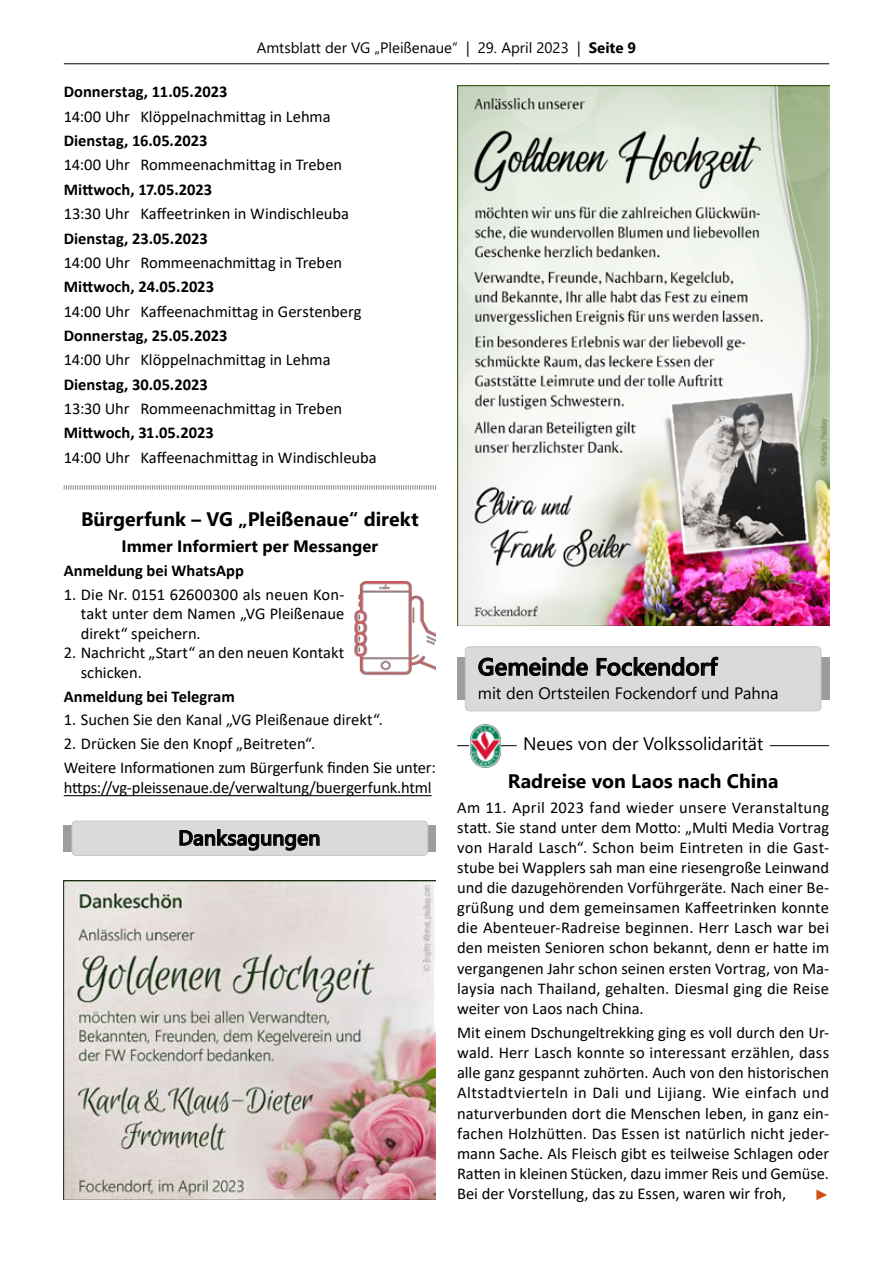
<style>
.page{position:relative;width:893px;height:1263px;background:#fff}
.page>*{position:absolute;margin:0;border:0;box-sizing:border-box;transform-origin:0 0}
.t1{font:600 24px "Segoe UI";color:#000}
.t2{font:600 21px "Segoe UI";letter-spacing:-.005em;color:#000}
.t3{font:700 19.5px "Segoe UI";color:#000}
.t4{font:18px "Segoe UI";letter-spacing:-.005em;color:#000}
.t5{font:16.5px/20.1px "Calibri";letter-spacing:-.005em;color:#000;text-align:justify}
.t6{font:700 16.5px "Calibri";color:#000}
.t7{font:16.5px "Segoe UI";color:#000}
.t8{font:700 16.5px "Segoe UI";letter-spacing:.005em;color:#000}
.t9{font:15px "Segoe UI";color:#000}
.t10{font:15px "Arial";color:#d25111}
.s1{font-weight:700}
</style>
<div class="page">
<hr style="left:64px;top:63px;width:765px;height:1px;background:#000">
<hr style="left:64px;top:795px;width:368px;height:1px;background:#000">
<img style="left:354px;top:581px;width:82px;height:95px">
<div style="left:64px;top:825px;width:372px;height:26px;background:#9c9d9f"></div>
<div style="left:72px;top:821px;width:356px;height:34px;background:#d9dadb;border-radius:4px"></div>
<svg style="left:180px;top:829px;width:139px;height:21px"></svg>
<div style="left:72px;top:821px;width:356px;height:35px;border:1px solid #c5c6c8;border-radius:4px"></div>
<img style="left:457px;top:85px;width:372px;height:540px">
<img style="left:64px;top:880px;width:372px;height:319px">
<div style="left:457px;top:658px;width:372px;height:42px;background:#9c9d9f"></div>
<div style="left:465px;top:647px;width:356px;height:64px;background:#d9dadb;border-radius:4px"></div>
<svg style="left:478px;top:657px;width:110px;height:19px"></svg>
<svg style="left:597px;top:657px;width:121px;height:19px"></svg>
<div style="left:465px;top:646px;width:356px;height:65px;border:1px solid #c5c6c8;border-radius:4px"></div>
<hr style="left:457px;top:745px;width:60px;height:1px;background:#000">
<svg style="left:469px;top:735px;width:32px;height:22px"></svg>
<img style="left:470px;top:724px;width:30px;height:43px">
<hr style="left:770px;top:745px;width:59px;height:1px;background:#000">
<svg style="left:64px;top:485px;width:372px;height:5px"></svg>
<p class="t9" style="left:257px;top:34px;width:368px">Amtsblatt der VG „Pleißenaue“ | 29. April 2023 | <span class="s1">Seite</span></p>
<p class="t6" style="left:64px;top:80px;width:165px">Donnerstag, 11.05.2023</p>
<p class="t5" style="left:64px;top:106px;width:268px">14:00 Uhr Klöppelnachmittag in Lehma</p>
<p class="t6" style="left:64px;top:129px;width:145px">Dienstag, 16.05.2023</p>
<p class="t5" style="left:64px;top:155px;width:280px">14:00 Uhr Rommeenachmittag in Treben</p>
<p class="t6" style="left:64px;top:178px;width:150px">Mittwoch, 17.05.2023</p>
<p class="t5" style="left:64px;top:203px;width:287px">13:30 Uhr Kaffeetrinken in Windischleuba</p>
<p class="t6" style="left:64px;top:226px;width:146px">Dienstag, 23.05.2023</p>
<p class="t5" style="left:64px;top:252px;width:280px">14:00 Uhr Rommeenachmittag in Treben</p>
<p class="t6" style="left:64px;top:275px;width:152px">Mittwoch, 24.05.2023</p>
<p class="t5" style="left:64px;top:301px;width:299px">14:00 Uhr Kaffeenachmittag in Gerstenberg</p>
<p class="t6" style="left:64px;top:324px;width:165px">Donnerstag, 25.05.2023</p>
<p class="t5" style="left:64px;top:349px;width:268px">14:00 Uhr Klöppelnachmittag in Lehma</p>
<p class="t6" style="left:64px;top:372px;width:146px">Dienstag, 30.05.2023</p>
<p class="t5" style="left:64px;top:398px;width:280px">13:30 Uhr Rommeenachmittag in Treben</p>
<p class="t6" style="left:64px;top:421px;width:152px">Mittwoch, 31.05.2023</p>
<p class="t5" style="left:64px;top:447px;width:314px">14:00 Uhr Kaffeenachmittag in Windischleuba</p>
<p class="t3" style="left:81px;top:500px;width:339px">Bürgerfunk – VG „Pleißenaue“ direkt</p>
<p class="t8" style="left:121px;top:531px;width:258px">Immer Informiert per Messanger</p>
<p class="t6" style="left:64px;top:559px;width:182px">Anmeldung bei WhatsApp</p>
<p class="t5" style="left:81px;top:584px;width:265px;line-height:19.5px;text-indent:-17px">1. Die Nr. 0151 62600300 als neuen Kon&shy;takt unter dem Namen „VG Pleißenaue direkt“ speichern.</p>
<p class="t5" style="left:81px;top:643px;width:265px;line-height:19.5px;text-indent:-17px">2. Nachricht „Start“ an den neuen Kontakt schicken.</p>
<p class="t6" style="left:64px;top:684px;width:172px">Anmeldung bei Telegram</p>
<p class="t5" style="left:64px;top:709px;width:321px">1. Suchen Sie den Kanal „VG Pleißenaue direkt“.</p>
<p class="t5" style="left:64px;top:731px;width:374px;line-height:23.7px">2. Drücken Sie den Knopf „Beitreten“.<br>Weitere Informationen zum Bürgerfunk finden Sie unter:</p>
<p class="t5" style="left:64px;top:777px;width:369px">https://vg-pleissenaue.de/verwaltung/buergerfunk.html</p>
<p class="t2" style="left:178px;top:818px;width:144px">Danksagungen</p>
<h1 class="t1" style="left:478px;top:644px;width:241px">Gemeinde Fockendorf</h1>
<p class="t7" style="left:478px;top:678px;width:302px">mit den Ortsteilen Fockendorf und Pahna</p>
<p class="t4" style="left:523px;top:727px;width:241px">Neues von der Volkssolidarität</p>
<p class="t3" style="left:508px;top:763px;width:272px">Radreise von Laos nach China</p>
<p class="t5" style="left:457px;top:797px;width:374px">Am 11. April 2023 fand wieder unsere Veranstaltung statt. Sie stand unter dem Motto: „Multi Media Vortrag von Harald Lasch“. Schon beim Eintreten in die Gast&shy;stube bei Wapplers sah man eine riesengroße Leinwand und die dazugehörenden Vorführgeräte. Nach einer Be&shy;grüßung und dem gemeinsamen Kaffeetrinken konnte die Abenteuer-Radreise beginnen. Herr Lasch war bei den meisten Senioren schon bekannt, denn er hatte im vergangenen Jahr schon seinen ersten Vortrag, von Ma&shy;laysia nach Thailand, gehalten. Diesmal ging die Reise weiter von Laos nach China.</p>
<p class="t5" style="left:457px;top:1022px;width:374px">Mit einem Dschungeltrekking ging es voll durch den Ur&shy;wald. Herr Lasch konnte so interessant erzählen, dass alle ganz gespannt zuhörten. Auch von den historischen Altstadtvierteln in Dali und Lijiang. Wie einfach und naturverbunden dort die Menschen leben, in ganz ein&shy;fachen Holzhütten. Das Essen ist natürlich nicht jeder&shy;mann Sache. Als Fleisch gibt es teilweise Schlagen oder Ratten in kleinen Stücken, dazu immer Reis und Gemüse.<br>Bei der Vorstellung, das zu Essen, waren wir froh,</p>
<p class="t10" style="left:814px;top:1184px;width:16px">►</p>
</div>
